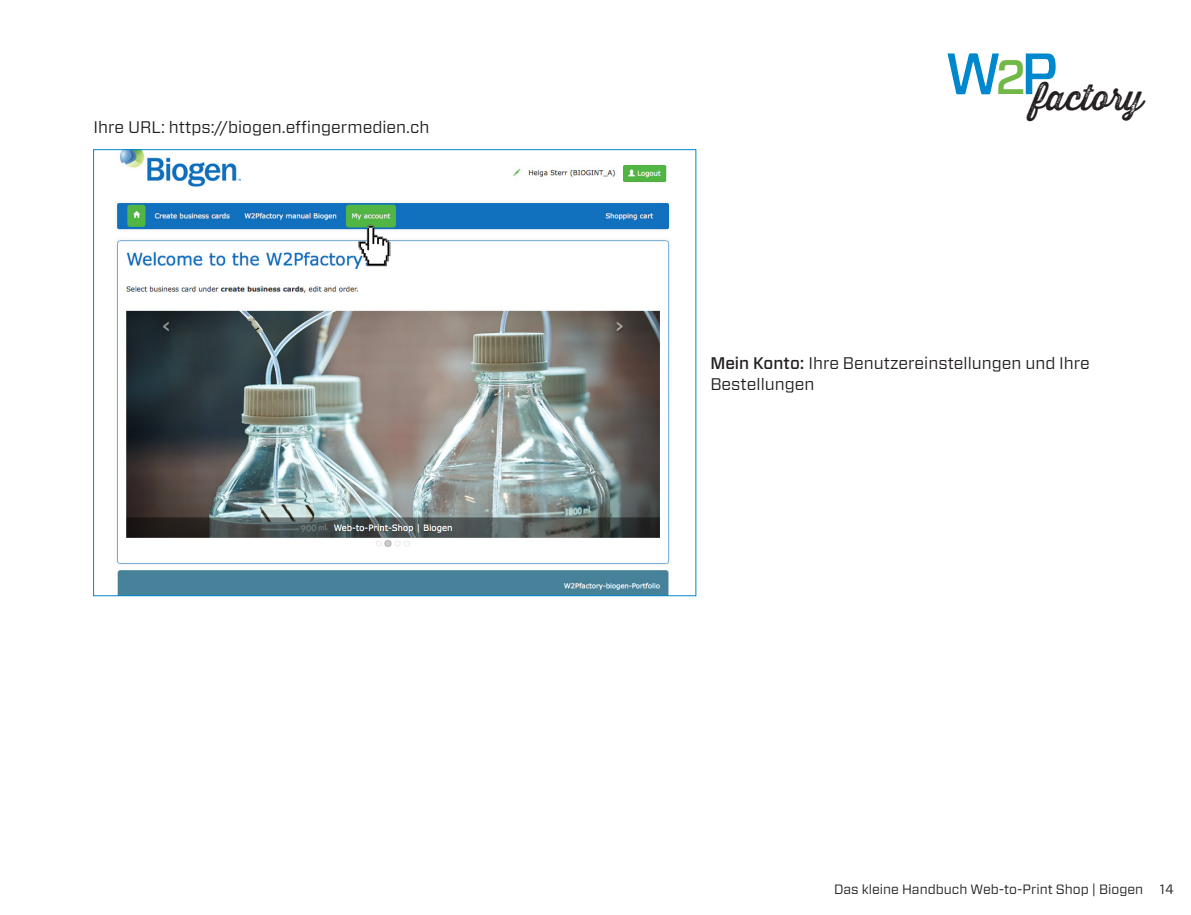
<style>
.page{position:relative;width:1191px;height:915px;background:#fff}
.page>*{position:absolute;margin:0;border:0;box-sizing:border-box;transform-origin:0 0}
.t1{font:35.55px "Thirsty Rough Reg Two";color:#231f20}
.t2{font:16.8px/20.1px "Forza";color:#231f20}
.t3{font:13.5px "Forza";color:#231f20}
.s1{font-weight:500}
</style>
<div class="page">
<img style="left:116px;top:151px;width:554px;height:443px">
<img style="left:357px;top:223px;width:36px;height:46px">
<p class="t2" style="left:94px;top:116px;width:337px">Ihre URL: https://biogen.effingermedien.ch</p>
<h1 class="t1" style="left:945px;top:71px;width:199px"><sup>W</sup><sup>2</sup><sup>P</sup>factory</h1>
<p class="t2" style="left:710px;top:353px;width:381px"><span class="s1">Mein Konto:</span> Ihre Benutzereinstellungen und Ihre<br>Bestellungen</p>
<p class="t3" style="left:834px;top:879px;width:341px">Das kleine Handbuch Web-to-Print Shop | Biogen 14</p>
</div>
